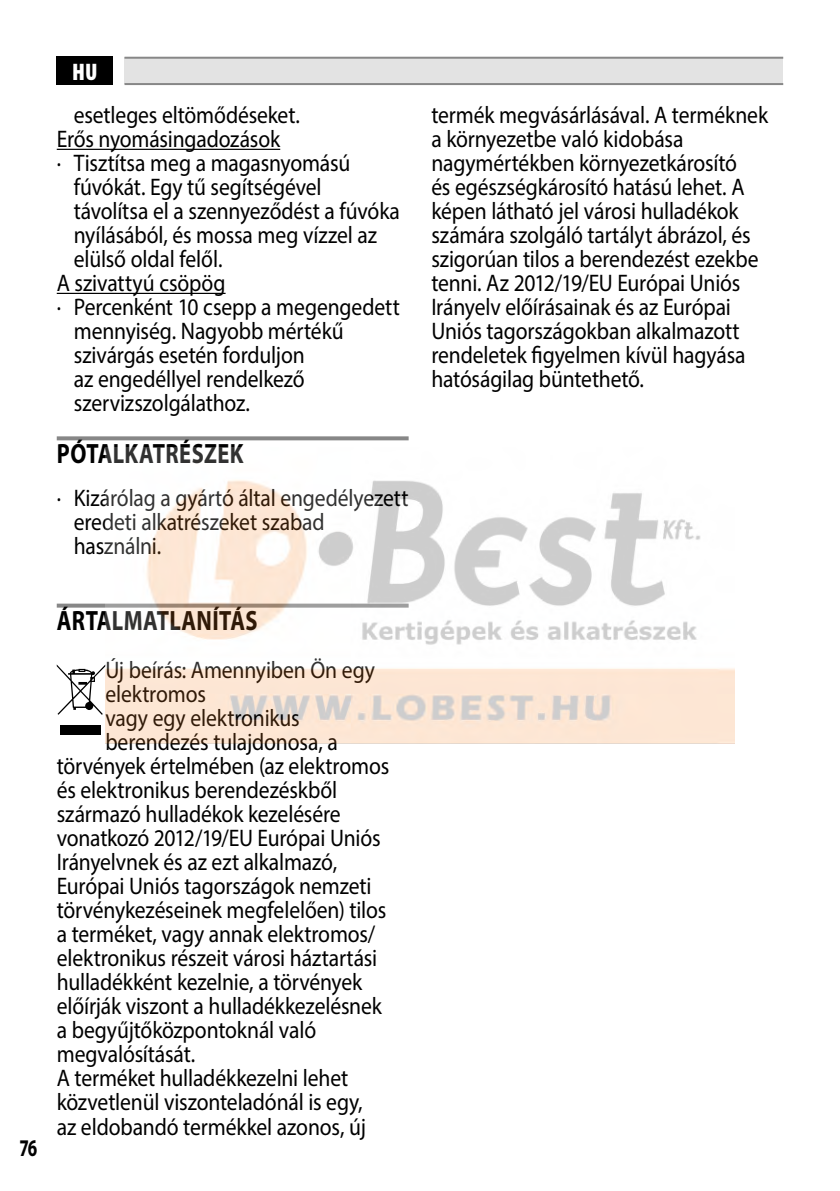
<style>
.page{position:relative;width:840px;height:1191px;background:#fff}
.page>*{position:absolute;margin:0;border:0;box-sizing:border-box;transform-origin:0 0}
.t1{font:700 28px "Myriad Pro";letter-spacing:.015em;color:#000;scale:.8 1}
.t2{font:24px/24px "Myriad Pro";letter-spacing:-.005em;color:#000;scale:.9 1}
.t3{font:700 24px "Myriad Pro";color:#000;scale:.71 1}
.t4{font:900 condensed 24px "Myriad Pro";color:#fff}
</style>
<div class="page">
<div style="left:57px;top:57px;width:56px;height:28px;background:#000"></div>
<div style="left:124px;top:58px;width:658px;height:26px;background:#e3e3e3"></div>
<hr style="left:124px;top:57px;width:658px;height:2px;background:#878787">
<hr style="left:124px;top:83px;width:658px;height:2px;background:#878787">
<hr style="left:57px;top:149px;width:223px;height:1px;background:#000">
<hr style="left:57px;top:293px;width:168px;height:1px;background:#000">
<svg style="left:57px;top:436px;width:351px;height:4px"></svg>
<svg style="left:57px;top:603px;width:48px;height:4px"></svg>
<div style="left:61px;top:725px;width:40px;height:9px;background:#000"></div>
<svg style="left:57px;top:665px;width:48px;height:50px"></svg>
<img style="left:105px;top:480px;width:629px;height:263px">
<p class="t4" style="left:72px;top:56px;width:27px">HU</p>
<p class="t2" style="left:74px;top:102px;width:252px">esetleges eltömődéseket.</p>
<p class="t2" style="left:57px;top:126px;width:250px">Erős nyomásingadozások</p>
<p class="t2" style="left:57px;top:150px;width:327px">· Tisztítsa meg a magasnyomású</p>
<p class="t2" style="left:74px;top:174px;width:277px">fúvókát. Egy tű segítségével</p>
<p class="t2" style="left:74px;top:198px;width:364px">távolítsa el a szennyeződést a fúvóka</p>
<p class="t2" style="left:74px;top:222px;width:338px">nyílásából, és mossa meg vízzel az</p>
<p class="t2" style="left:74px;top:246px;width:167px">elülső oldal felől.</p>
<p class="t2" style="left:57px;top:270px;width:189px">A szivattyú csöpög</p>
<p class="t2" style="left:57px;top:294px;width:382px">· Percenként 10 csepp a megengedett</p>
<p class="t2" style="left:74px;top:318px;width:301px">mennyiség. Nagyobb mértékű</p>
<p class="t2" style="left:74px;top:342px;width:258px">szivárgás esetén forduljon</p>
<p class="t2" style="left:74px;top:366px;width:258px">az engedéllyel rendelkező</p>
<p class="t2" style="left:74px;top:390px;width:197px">szervizszolgálathoz.</p>
<p class="t1" style="left:57px;top:435px;width:235px">PÓTALKATRÉSZEK</p>
<p class="t2" style="left:74px;top:486px;width:373px;text-indent:-17px">· Kizárólag a gyártó által engedélyezett eredeti alkatrészeket szabad használni.</p>
<p class="t3" style="left:19px;top:1132px;width:27px">76</p>
<p class="t1" style="left:57px;top:602px;width:252px">ÁRTALMATLANÍTÁS</p>
<p class="t2" style="left:105px;top:658px;width:301px">Új beírás: Amennyiben Ön egy</p>
<p class="t2" style="left:105px;top:682px;width:113px">elektromos</p>
<p class="t2" style="left:105px;top:706px;width:217px">vagy egy elektronikus</p>
<p class="t2" style="left:105px;top:730px;width:260px">berendezés tulajdonosa, a</p>
<p class="t2" style="left:57px;top:754px;width:371px">törvények értelmében (az elektromos</p>
<p class="t2" style="left:57px;top:778px;width:313px">és elektronikus berendezéskből</p>
<p class="t2" style="left:57px;top:802px;width:317px">származó hulladékok kezelésére</p>
<p class="t2" style="left:57px;top:826px;width:361px">vonatkozó 2012/19/EU Európai Uniós</p>
<p class="t2" style="left:57px;top:850px;width:313px">Irányelvnek és az ezt alkalmazó,</p>
<p class="t2" style="left:57px;top:874px;width:351px">Európai Uniós tagországok nemzeti</p>
<p class="t2" style="left:57px;top:898px;width:367px">törvénykezéseinek megfelelően) tilos</p>
<p class="t2" style="left:57px;top:922px;width:355px">a terméket, vagy annak elektromos/</p>
<p class="t2" style="left:57px;top:946px;width:357px">elektronikus részeit városi háztartási</p>
<p class="t2" style="left:57px;top:970px;width:341px">hulladékként kezelnie, a törvények</p>
<p class="t2" style="left:57px;top:994px;width:363px">előírják viszont a hulladékkezelésnek</p>
<p class="t2" style="left:57px;top:1018px;width:290px">a begyűjtőközpontoknál való</p>
<p class="t2" style="left:57px;top:1042px;width:155px">megvalósítását.</p>
<p class="t2" style="left:57px;top:1066px;width:325px">A terméket hulladékkezelni lehet</p>
<p class="t2" style="left:57px;top:1090px;width:341px">közvetlenül viszonteladónál is egy,</p>
<p class="t2" style="left:57px;top:1114px;width:345px">az eldobandó termékkel azonos, új</p>
<p class="t2" style="left:431px;top:102px;width:375px">termék megvásárlásával. A terméknek a környezetbe való kidobása nagymértékben környezetkárosító<br>és egészségkárosító hatású lehet. A képen látható jel városi hulladékok számára szolgáló tartályt ábrázol, és szigorúan tilos a berendezést ezekbe tenni. Az 2012/19/EU Európai Uniós Irányelv előírásainak és az Európai Uniós tagországokban alkalmazott rendeletek figyelmen kívül hagyása hatóságilag büntethető.</p>
</div>
